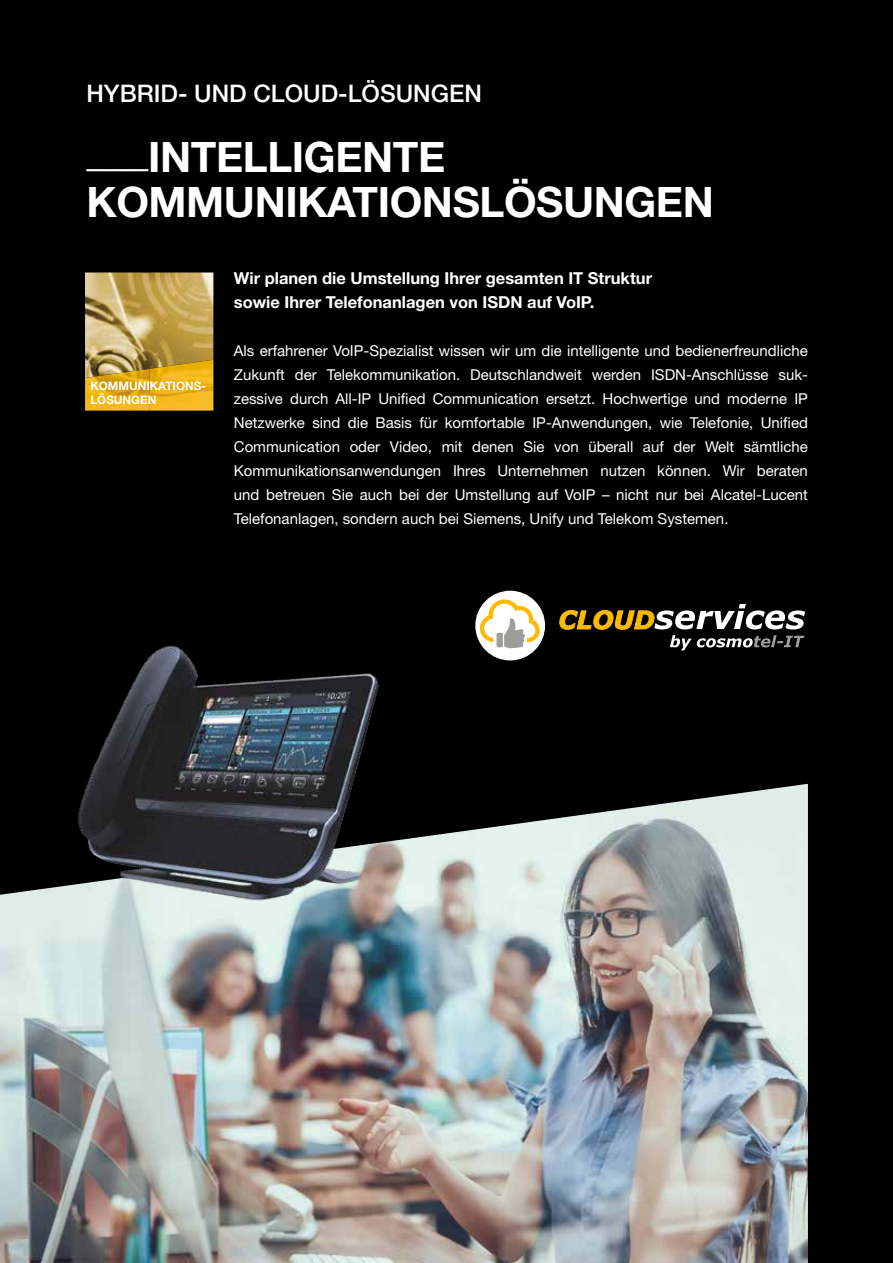
<style>
.page{position:relative;width:893px;height:1263px;background:#000}
.page>*{position:absolute;margin:0;border:0;box-sizing:border-box;transform-origin:0 0}
.t1{font:700 42px/45px "Helvetica Neue LT Std";letter-spacing:-.01em;color:#fff}
.t2{font:500 24.3px "Helvetica Neue LT Std";color:#fff}
.t3{font:700 16.5px/24px "Helvetica Neue LT Std";color:#fff}
.t4{font:15px/24px "Helvetica Neue LT Std";color:#fff;text-align:justify}
.t5{font:700 11.7px/14px "Helvetica Neue LT Std";color:#fff}
</style>
<div class="page">
<img style="left:0;top:784px;width:808px;height:479px">
<img style="left:59px;top:646px;width:343px;height:261px">
<svg style="left:559px;top:604px;width:246px;height:46px"></svg>
<div style="left:475px;top:591px;width:70px;height:69px;background:#fff;border-radius:50%"></div>
<svg style="left:480px;top:599px;width:60px;height:49px"></svg>
<img style="left:85px;top:272px;width:128px;height:97px">
<img style="left:85px;top:369px;width:64px;height:42px">
<img style="left:149px;top:360px;width:64px;height:51px">
<h2 class="t2" style="left:86px;top:79px;width:397px">HYBRID- UND CLOUD-LÖSUNGEN</h2>
<h1 class="t1" style="left:86px;top:134px;width:629px">___INTELLIGENTE<br>KOMMUNIKATIONSLÖSUNGEN</h1>
<p class="t5" style="left:90px;top:379px;width:117px">KOMMUNIKATIONS-<br>LÖSUNGEN</p>
<p class="t3" style="left:234px;top:266px;width:420px">Wir planen die Umstellung Ihrer gesamten IT Struktur sowie Ihrer Telefonanlagen von ISDN auf VoIP.</p>
<p class="t4" style="left:234px;top:339px;width:576px">Als erfahrener VoIP-Spezialist wissen wir um die intelligente und bedienerfreundliche Zukunft der Telekommunikation. Deutschlandweit werden ISDN-Anschlüsse suk&shy;zessive durch All-IP Unified Communication ersetzt. Hochwertige und moderne IP Netzwerke sind die Basis für komfortable IP-Anwendungen, wie Telefonie, Unified Communication oder Video, mit denen Sie von überall auf der Welt sämtliche Kommunikationsanwendungen Ihres Unternehmen nutzen können. Wir beraten und betreuen Sie auch bei der Umstellung auf VoIP – nicht nur bei Alcatel-Lucent Telefonanlagen, sondern auch bei Siemens, Unify und Telekom Systemen.</p>
</div>
